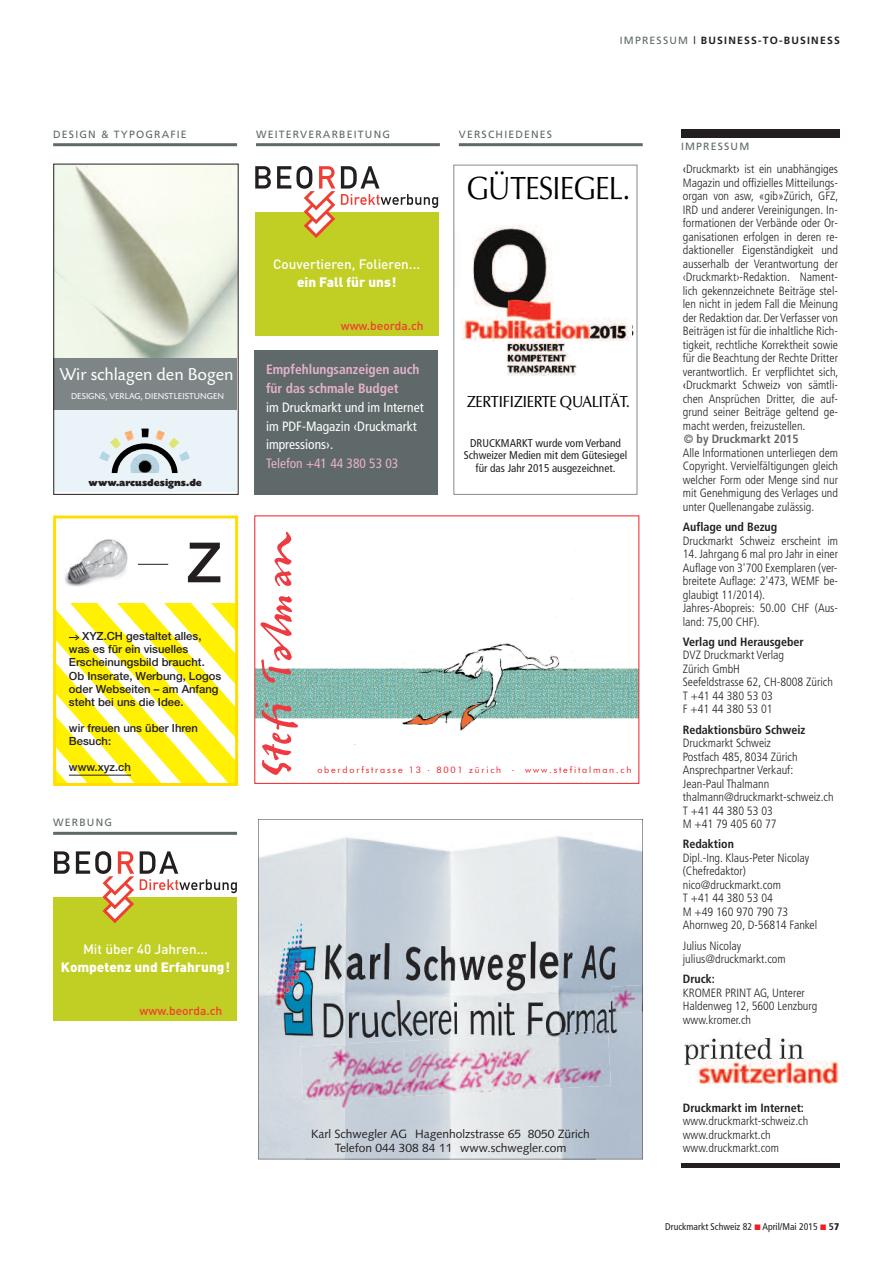
<style>
.page{position:relative;width:893px;height:1263px;background:#fff}
.page>*{position:absolute;margin:0;border:0;box-sizing:border-box;transform-origin:0 0}
.t1{font:32.25px "Optima";letter-spacing:-.03em;color:#000;scale:.9 1}
.t2{font:18px "Today SB";color:#fff}
.t3{font:500 16.2px "Optima";letter-spacing:-.03em;color:#040503;scale:.9 1}
.t4{font:condensed 13.5px/18.8px "Frutiger";color:#fff}
.t5{font:500 13.5px "DIN";color:#fff}
.t6{font:700 condensed 13.5px/18.8px "Frutiger";color:#e5b1cc}
.t7{font:900 13.5px "DIN";color:#fff}
.t8{font:condensed 13.5px "Frutiger";color:#e5b1cc}
.t9{font:300 condensed 12px/13.5px "Frutiger";color:#231f20}
.t10{font:700 condensed 12px "Frutiger";color:#231f20}
.t11{font:12px/14.4px "Syntax";color:#231f20;text-align:center}
.t12{font:500 12px "DIN";color:#ee3f34}
.t13{font:700 condensed 12px "Frutiger";color:#636366}
.t14{font:500 11.25px/13.2px "Helvetica Neue MG Std";color:#231f20}
.t15{font:condensed 11.25px/12.8px "Frutiger";color:#231f20;text-align:center}
.t16{font:10.5px "Frutiger";letter-spacing:.11em;color:#60696a}
.t17{font:700 10.5px "Frutiger";letter-spacing:.11em;color:#231f20}
.t18{font:10.5px "Today SB Ultra";color:#231f20}
.t19{font:condensed 9.75px "Frutiger";color:#231f20}
.t20{font:9px "Futura BT";letter-spacing:.2em;color:#ee1c27}
.t21{font:9px "Today SB";color:#fff}
.s1{font-weight:400;color:#60696a}
.s2{font-weight:400}
.s3{font-weight:700}
.s4{font-weight:900}
</style>
<div class="page">
<svg style="left:57px;top:603px;width:177px;height:179px"></svg>
<hr style="left:69px;top:775px;width:62px;height:1px;background:#231f20">
<svg style="left:69px;top:635px;width:10px;height:5px"></svg>
<img style="left:64px;top:539px;width:64px;height:48px">
<svg style="left:188px;top:543px;width:32px;height:39px"></svg>
<hr style="left:138px;top:564px;width:30px;height:1px;background:#231f20">
<div style="left:53px;top:515px;width:185px;height:271px;border:3px solid #ffdd01"></div>
<img style="left:55px;top:166px;width:182px;height:192px">
<div style="left:53px;top:371px;width:184px;height:120px;background:#eaf4f8"></div>
<img style="left:112px;top:443px;width:45px;height:30px">
<div style="left:53px;top:358px;width:184px;height:52px;background:#7d8586"></div>
<div style="left:53px;top:164px;width:186px;height:331px;border:1px solid #231f20"></div>
<div style="left:54px;top:897px;width:183px;height:123px;background:#c1ce23"></div>
<svg style="left:54px;top:851px;width:16px;height:23px"></svg>
<svg style="left:140px;top:851px;width:97px;height:42px"></svg>
<svg style="left:76px;top:851px;width:58px;height:72px"></svg>
<div style="left:255px;top:212px;width:184px;height:123px;background:#c1ce23"></div>
<svg style="left:255px;top:166px;width:16px;height:23px"></svg>
<svg style="left:341px;top:166px;width:97px;height:42px"></svg>
<svg style="left:277px;top:166px;width:58px;height:72px"></svg>
<div style="left:453px;top:165px;width:184px;height:330px;border:1px solid #838c8e"></div>
<img style="left:461px;top:225px;width:170px;height:150px">
<div style="left:254px;top:350px;width:184px;height:145px;background:#60696a"></div>
<img style="left:306px;top:1159px;width:289px;height:1px">
<svg style="left:258px;top:819px;width:385px;height:340px;background:#c5cdd4"></svg>
<img style="left:300px;top:1041px;width:106px;height:71px">
<img style="left:403px;top:1036px;width:105px;height:60px">
<img style="left:505px;top:1030px;width:106px;height:61px">
<img style="left:612px;top:985px;width:30px;height:28px">
<svg style="left:642px;top:985px;width:1px;height:27px"></svg>
<div style="left:681px;top:130px;width:158px;height:8px;background:#231f20"></div>
<hr style="left:681px;top:1164px;width:158px;height:4px;background:#231f20">
<hr style="left:53px;top:143px;width:184px;height:3px;background:#60696a">
<hr style="left:256px;top:143px;width:184px;height:3px;background:#60696a">
<hr style="left:459px;top:143px;width:184px;height:3px;background:#60696a">
<hr style="left:53px;top:832px;width:184px;height:3px;background:#60696a">
<img style="left:684px;top:1038px;width:154px;height:45px">
<svg style="left:256px;top:531px;width:381px;height:214px"></svg>
<svg style="left:260px;top:532px;width:38px;height:243px"></svg>
<div style="left:254px;top:515px;width:385px;height:269px;border:1px solid #ee1e24"></div>
<p class="t16" style="left:53px;top:130px;width:135px">DESIGN &amp; TYPOGRAFIE</p>
<p class="t16" style="left:256px;top:130px;width:136px">WEITERVERARBEITUNG</p>
<p class="t16" style="left:459px;top:130px;width:95px">VERSCHIEDENES</p>
<p class="t17" style="left:620px;top:36px;width:221px"><span class="s1">IMPRESSUM</span> <span class="s2">|</span> BUSINESS-TO-BUSINESS</p>
<p class="t16" style="left:681px;top:142px;width:70px">IMPRESSUM</p>
<h2 class="t2" style="left:60px;top:363px;width:176px">Wir schlagen den Bogen</h2>
<p class="t21" style="left:71px;top:390px;width:155px">DESIGNS, VERLAG, DIENSTLEISTUNGEN</p>
<p class="t18" style="left:89px;top:476px;width:115px">www.arcusdesigns.de</p>
<p class="t5" style="left:273px;top:256px;width:149px">Couvertieren, Folieren...</p>
<p class="t7" style="left:297px;top:274px;width:101px">ein Fall für uns!</p>
<p class="t12" style="left:341px;top:319px;width:84px">www.beorda.ch</p>
<p class="t6" style="left:266px;top:361px;width:155px">Empfehlungsanzeigen auch für das schmale Budget</p>
<p class="t4" style="left:266px;top:399px;width:159px">im Druckmarkt und im Internet im PDF-Magazin ‹Druckmarkt impressions›.</p>
<p class="t8" style="left:266px;top:458px;width:134px">Telefon +41 44 380 53 03</p>
<h1 class="t1" style="left:467px;top:175px;width:184px">GÜTESIEGEL.</h1>
<h3 class="t3" style="left:467px;top:395px;width:182px">ZERTIFIZIERTE QUALITÄT.</h3>
<p class="t15" style="left:464px;top:437px;width:165px">DRUCKMARKT wurde vom Verband<br>Schweizer Medien mit dem Gütesiegel für das Jahr 2015 ausgezeichnet.</p>
<p class="t14" style="left:69px;top:631px;width:154px;text-indent:13px">XYZ.CH gestaltet alles, was es für ein visuelles<br>Erscheinungsbild braucht.<br>Ob Inserate, Werbung, Logos oder Webseiten – am Anfang steht bei uns die Idee.</p>
<p class="t14" style="left:69px;top:722px;width:131px">wir freuen uns über Ihren<br>Besuch:</p>
<p class="t14" style="left:69px;top:762px;width:64px">www.xyz.ch</p>
<p class="t16" style="left:53px;top:818px;width:60px">WERBUNG</p>
<p class="t5" style="left:83px;top:941px;width:126px">Mit über 40 Jahren...</p>
<p class="t7" style="left:61px;top:959px;width:171px">Kompetenz und Erfahrung!</p>
<p class="t12" style="left:140px;top:1004px;width:84px">www.beorda.ch</p>
<p class="t20" style="left:317px;top:764px;width:315px">oberdorfstrasse 13 . 8001 zürich . www.stefitalman.ch</p>
<p class="t11" style="left:311px;top:1128px;width:280px">Karl Schwegler AG Hagenholzstrasse 65 8050 Zürich<br>Telefon 044 308 84 11 www.schwegler.com</p>
<p class="t9" style="left:683px;top:163px;width:157px;text-align:justify"><span class="s2">‹</span>Druckmarkt<span class="s2">›</span> ist ein unabhängiges Magazin und offizielles Mitteilungs&shy;organ von asw, «gib»Zürich, GFZ, IRD und anderer Vereinigungen. In&shy;formationen der Verbände oder Or&shy;ganisationen erfolgen in deren re&shy;daktioneller Eigenständigkeit und ausserhalb der Verantwortung der ‹Druckmarkt›-Redaktion. Nament&shy;lich gekennzeichnete Beiträge stel&shy;len nicht in jedem Fall die Meinung der Redaktion dar. Der Verfasser von Beiträgen ist für die inhaltliche Rich&shy;tigkeit, rechtliche Korrektheit sowie für die Beachtung der Rechte Dritter verantwortlich. Er verpflichtet sich, <span class="s2">‹</span>Druckmarkt Schweiz<span class="s2">›</span> von sämtli&shy;chen Ansprüchen Dritter, die auf&shy;grund seiner Beiträge geltend ge&shy;macht werden, freizustellen.</p>
<p class="t13" style="left:684px;top:434px;width:116px">© by Druckmarkt 2015</p>
<p class="t9" style="left:683px;top:447px;width:157px;text-align:justify">Alle Informationen unterliegen dem Copyright. Vervielfältigungen gleich welcher Form oder Menge sind nur mit Genehmigung des Verlages und unter Quellenangabe zulässig.</p>
<p class="t10" style="left:683px;top:522px;width:96px">Auflage und Bezug</p>
<p class="t9" style="left:683px;top:535px;width:157px">Druckmarkt Schweiz erscheint im</p>
<p class="t9" style="left:683px;top:548px;width:157px">14. Jahrgang 6 mal pro Jahr in einer<br>Auflage von 3'700 Exemplaren (ver&shy;breitete Auflage: 2'473, WEMF be&shy;glaubigt 11/2014).<br>Jahres-Abopreis: 50.00 CHF (Aus&shy;land: 75,00 CHF).</p>
<p class="t10" style="left:683px;top:637px;width:122px">Verlag und Herausgeber</p>
<p class="t9" style="left:683px;top:649px;width:152px">DVZ Druckmarkt Verlag<br>Zürich GmbH<br>Seefeldstrasse 62, CH-8008 Zürich<br>T +41 44 380 53 03<br>F +41 44 380 53 01</p>
<p class="t10" style="left:683px;top:725px;width:124px">Redaktionsbüro Schweiz</p>
<p class="t9" style="left:683px;top:737px;width:152px">Druckmarkt Schweiz<br>Postfach 485, 8034 Zürich<br>Ansprechpartner Verkauf:<br>Jean-Paul Thalmann thalmann@druckmarkt-schweiz.ch<br>T +41 44 380 53 03<br>M +41 79 405 60 77</p>
<p class="t10" style="left:683px;top:839px;width:53px">Redaktion</p>
<p class="t9" style="left:683px;top:852px;width:136px">Dipl.-Ing. Klaus-Peter Nicolay (Chefredaktor) nico@druckmarkt.com<br>T +41 44 380 53 04<br>M +49 160 970 790 73<br>Ahornweg 20, D-56814 Fankel</p>
<p class="t9" style="left:683px;top:940px;width:104px">Julius Nicolay julius@druckmarkt.com</p>
<p class="t10" style="left:683px;top:974px;width:34px">Druck:</p>
<p class="t9" style="left:683px;top:987px;width:136px">KROMER PRINT AG, Unterer<br>Haldenweg 12, 5600 Lenzburg www.kromer.ch</p>
<p class="t10" style="left:683px;top:1103px;width:123px">Druckmarkt im Internet:</p>
<p class="t9" style="left:683px;top:1115px;width:127px">www.druckmarkt-schweiz.ch www.druckmarkt.ch www.druckmarkt.com</p>
<p class="t19" style="left:665px;top:1222px;width:175px">Druckmarkt Schweiz 82 April/Mai 2015 <span class="s3">5</span><span class="s4">7</span></p>
</div>
